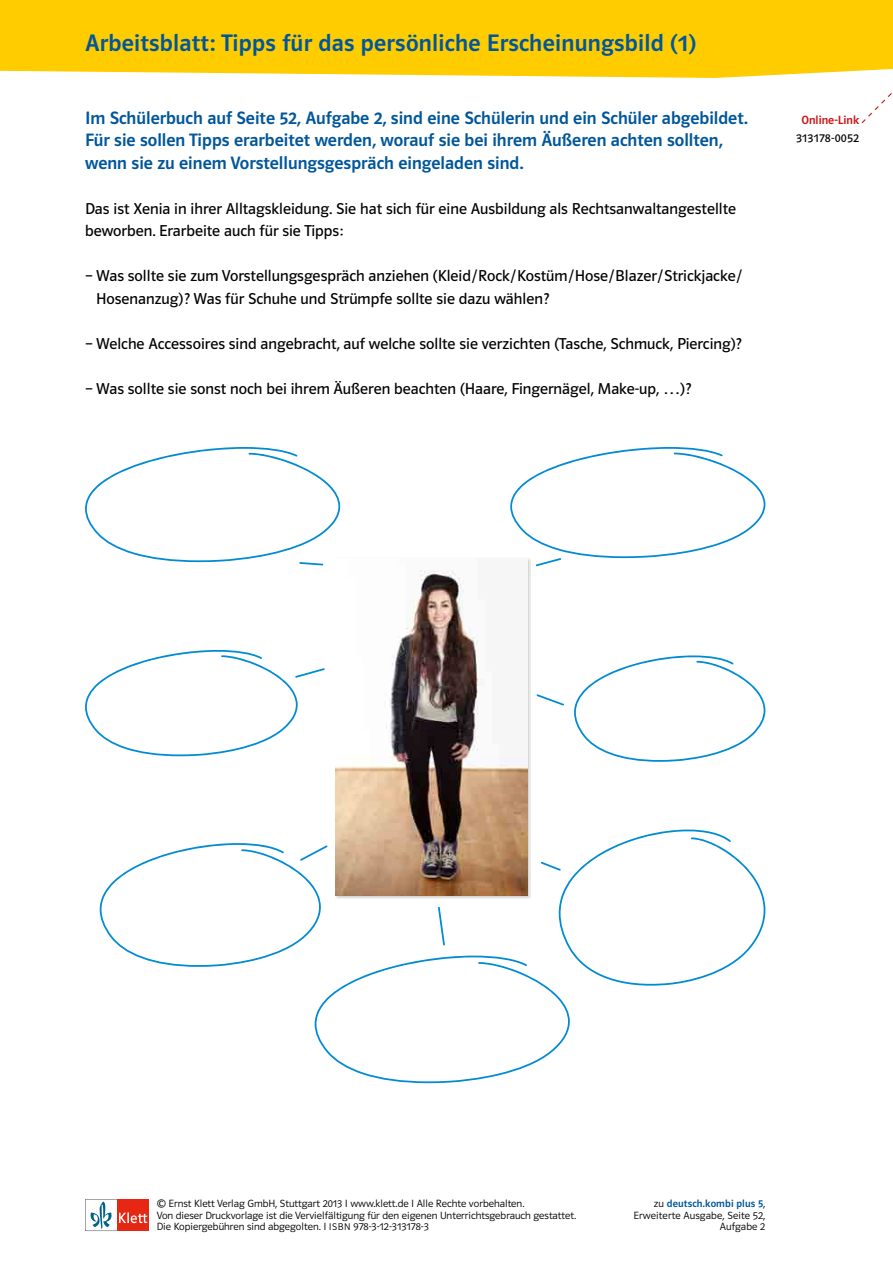
<style>
.page{position:relative;width:893px;height:1263px;background:#fff}
.page>*{position:absolute;margin:0;border:0;box-sizing:border-box;transform-origin:0 0}
.t1{font:24px "Polo ST11 K Krftg";letter-spacing:.01em;color:#00569a}
.t2{font:18px/22.5px "Polo ST11 K Krftg";color:#00569a}
.t3{font:15.9px/22.5px "Polo ST11 K Buch";color:#000}
.t4{font:12px "Polo ST11 K Krftg";color:#cd171a}
.t5{font:12px "Polo ST11 K Buch";letter-spacing:.03em;color:#000}
.t6{font:10.5px/11.2px "Polo ST11 K Leicht";color:#000}
.t7{font:10.5px "Polo ST11 K Krftg";letter-spacing:.01em;color:#00569a}
.s1{font-size:9.75px}
.s2{font-family:"Polo ST11 K Leicht";color:#000}
</style>
<div class="page">
<div style="left:0;top:0;width:893px;height:78px;background:#fc0"></div>
<svg style="left:85px;top:1199px;width:64px;height:32px"></svg>
<svg style="left:862px;top:93px;width:30px;height:30px"></svg>
<svg style="left:85px;top:447px;width:255px;height:118px"></svg>
<svg style="left:510px;top:447px;width:255px;height:119px"></svg>
<svg style="left:574px;top:655px;width:191px;height:107px"></svg>
<svg style="left:536px;top:694px;width:28px;height:12px"></svg>
<svg style="left:85px;top:650px;width:240px;height:106px"></svg>
<svg style="left:100px;top:829px;width:665px;height:254px"></svg>
<img style="left:335px;top:558px;width:195px;height:341px">
<img style="left:336px;top:558px;width:191px;height:338px">
<h1 class="t1" style="left:85px;top:29px;width:612px">Arbeitsblatt: Tipps für das persönliche Erscheinungsbild (1)</h1>
<p class="t2" style="left:85px;top:107px;width:664px">Im Schülerbuch auf Seite 52, Aufgabe 2, sind eine Schülerin und ein Schüler abgebildet.<br>Für sie sollen Tipps erarbeitet werden, worauf sie bei ihrem Äußeren achten sollten, wenn sie zu einem Vorstellungsgespräch eingeladen sind.</p>
<p class="t3" style="left:85px;top:197px;width:653px">Das ist Xenia in ihrer Alltagskleidung. Sie hat sich für eine Ausbildung als Rechtsanwaltangestellte beworben. Erarbeite auch für sie Tipps:</p>
<p class="t3" style="left:96px;top:265px;width:647px;text-indent:-11px">– Was sollte sie zum Vorstellungsgespräch anziehen (Kleid / Rock / Kostüm / Hose / Blazer / Strickjacke /<br>Hosenanzug) ? Was für Schuhe und Strümpfe sollte sie dazu wählen?</p>
<p class="t3" style="left:85px;top:332px;width:658px">– Welche Accessoires sind angebracht, auf welche sollte sie verzichten (Tasche, Schmuck, Piercing)?</p>
<p class="t3" style="left:85px;top:377px;width:608px">– Was sollte sie sonst noch bei ihrem Äußeren beachten (Haare, Fingernägel, Make-up, …)?</p>
<p class="t4" style="left:802px;top:113px;width:59px">Online-Link</p>
<p class="t5" style="left:796px;top:131px;width:64px">313178-0052</p>
<p class="t6" style="left:157px;top:1198px;width:421px">© Ernst Klett Verlag GmbH, Stuttgart 2013 I www.klett.de I Alle Rechte vorbehalten.<br>Von dieser Druckvorlage ist die Vervielfältigung für den eigenen Unterrichtsgebrauch gestattet.<br>Die Kopiergebühren sind abgegolten. I <span class="s1">ISBN</span> 978-3-12-313178-3</p>
<p class="t7" style="left:654px;top:1198px;width:113px"><span class="s2">zu</span> deutsch.kombi plus 5<span class="s2">,</span></p>
<p class="t6" style="left:633px;top:1209px;width:133px;text-align:right">Erweiterte Ausgabe, Seite 52,<br>Aufgabe 2</p>
</div>
